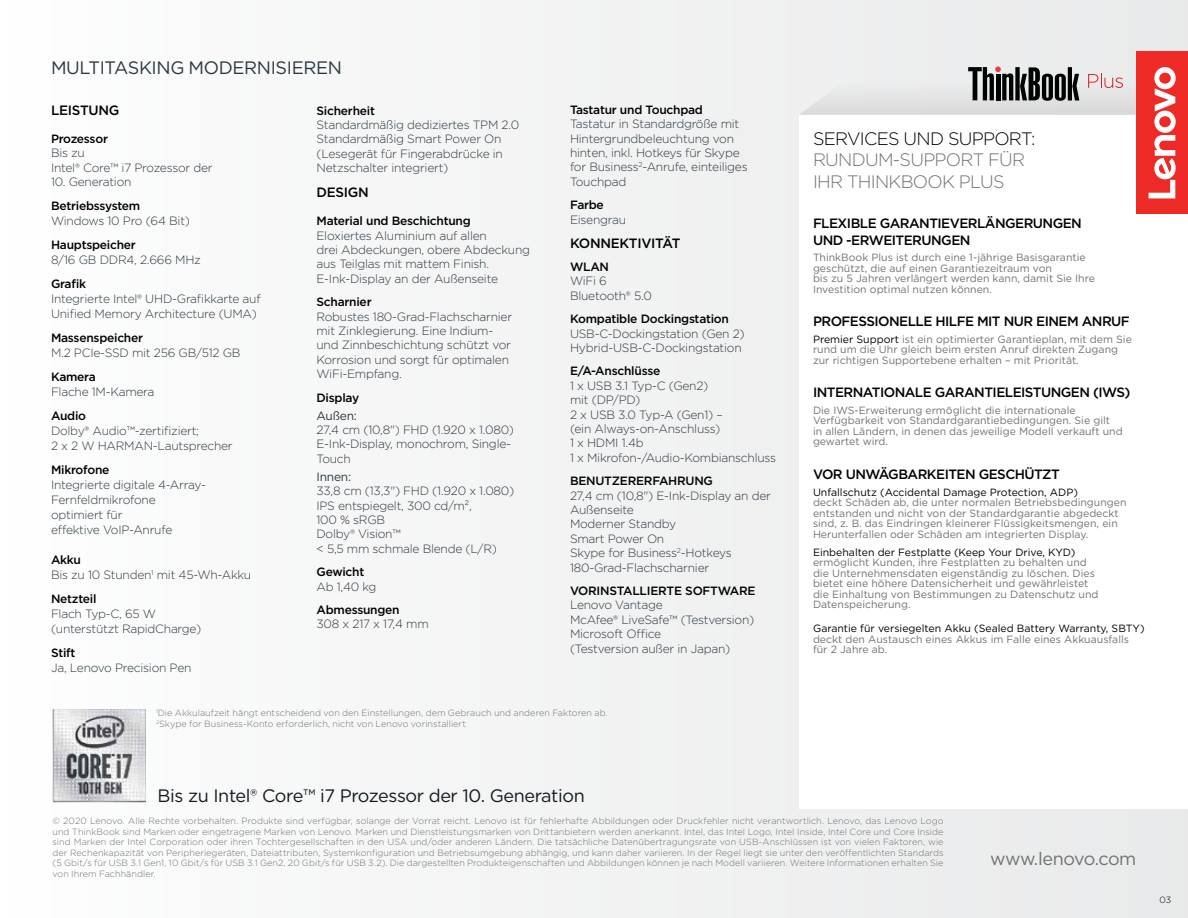
<style>
.page{position:relative;width:1188px;height:918px;background:#f5f5f6}
.page>*{position:absolute;margin:0;border:0;box-sizing:border-box;transform-origin:0 0}
.t1{font:18px "Gotham";letter-spacing:-.02em;color:#121b21}
.t2{font:300 18px/21.6px "Gotham";letter-spacing:-.04em;color:#707272}
.t3{font:18px "Gotham";letter-spacing:-.02em;color:#2b3840}
.t4{font:300 18px "Gotham";letter-spacing:-.04em;color:#000}
.t5{font:18px "Gotham";letter-spacing:-.03em;color:#707372}
.t6{font:500 13.5px/16.2px "Gotham";letter-spacing:-.04em;color:#000}
.t7{font:500 13.5px "Gotham";letter-spacing:-.02em;color:#000}
.t8{font:300 12px/14.4px "Gotham";letter-spacing:-.02em;color:#2b3840}
.t9{font:500 12px "Gotham";letter-spacing:-.02em;color:#000}
.t10{font:12px "Gotham";letter-spacing:-.02em;color:#2b3840}
.t11{font:10.5px/10.5px "Gotham";color:#707372}
.t12{font:10.5px/10.5px "Gotham";color:#707272}
.t13{font:10.5px "Gotham";color:#000}
.t14{font:300 9px/10.5px "Gotham";letter-spacing:.005em;color:#707372}
.t15{font:300 9px "Gotham";color:#000}
.s1{font-weight:500;color:#000}
.s2{color:#000}
</style>
<div class="page">
<div style="left:799px;top:115px;width:389px;height:693px;background:#fff"></div>
<img style="left:53px;top:709px;width:93px;height:93px">
<div style="left:1136px;top:52px;width:52px;height:162px;background:#ee2a26"></div>
<svg style="left:799px;top:38px;width:389px;height:160px"></svg>
<h1 class="t3" style="left:51px;top:57px;width:292px">MULTITASKING MODERNISIEREN</h1>
<p class="t7" style="left:51px;top:101px;width:70px">LEISTUNG</p>
<p class="t9" style="left:51px;top:131px;width:58px">Prozessor</p>
<p class="t8" style="left:51px;top:145px;width:163px">Bis zu<br>Intel® Core™ i7 Prozessor der</p>
<p class="t8" style="left:51px;top:174px;width:82px">10. Generation</p>
<p class="t9" style="left:51px;top:198px;width:91px">Betriebssystem</p>
<p class="t8" style="left:51px;top:213px;width:141px">Windows 10 Pro (64 Bit)</p>
<p class="t9" style="left:51px;top:237px;width:86px">Hauptspeicher</p>
<p class="t8" style="left:51px;top:252px;width:151px">8/16 GB DDR4, 2.666 MHz</p>
<p class="t9" style="left:51px;top:276px;width:37px">Grafik</p>
<p class="t8" style="left:51px;top:291px;width:211px;line-height:15px">Integrierte Intel® UHD-Grafikkarte auf<br>Unified Memory Architecture (UMA)</p>
<p class="t9" style="left:51px;top:330px;width:94px">Massenspeicher</p>
<p class="t8" style="left:51px;top:345px;width:191px">M.2 PCIe-SSD mit 256 GB/512 GB</p>
<p class="t9" style="left:51px;top:369px;width:46px">Kamera</p>
<p class="t8" style="left:51px;top:384px;width:105px">Flache 1M-Kamera</p>
<p class="t9" style="left:51px;top:408px;width:37px">Audio</p>
<p class="t8" style="left:51px;top:423px;width:183px;line-height:15px">Dolby® Audio™-zertifiziert;<br>2 x 2 W HARMAN-Lautsprecher</p>
<p class="t9" style="left:51px;top:462px;width:60px">Mikrofone</p>
<p class="t8" style="left:51px;top:477px;width:156px;line-height:15px">Integrierte digitale 4-Array-<br>Fernfeldmikrofone optimiert für<br>effektive VoIP-Anrufe</p>
<p class="t8" style="left:51px;top:552px;width:202px;line-height:15px"><span class="s1">Akku<br></span>Bis zu 10 Stunden<sup>1</sup> mit 45-Wh-Akku</p>
<p class="t9" style="left:51px;top:591px;width:47px">Netzteil</p>
<p class="t8" style="left:51px;top:606px;width:152px;line-height:15px">Flach Typ-C, 65 W (unterstützt RapidCharge)</p>
<p class="t9" style="left:51px;top:645px;width:26px">Stift</p>
<p class="t8" style="left:51px;top:660px;width:142px">Ja, Lenovo Precision Pen</p>
<p class="t9" style="left:317px;top:103px;width:60px">Sicherheit</p>
<p class="t8" style="left:317px;top:117px;width:204px">Standardmäßig dediziertes TPM 2.0<br>Standardmäßig Smart Power On (Lesegerät für Fingerabdrücke in<br>Netzschalter integriert)</p>
<p class="t6" style="left:316px;top:184px;width:54px">DESIGN</p>
<p class="t9" style="left:316px;top:213px;width:156px">Material und Beschichtung</p>
<p class="t8" style="left:316px;top:228px;width:215px">Eloxiertes Aluminium auf allen<br>drei Abdeckungen, obere Abdeckung aus Teilglas mit mattem Finish.<br>E-Ink-Display an der Außenseite</p>
<p class="t9" style="left:316px;top:294px;width:57px">Scharnier</p>
<p class="t8" style="left:316px;top:309px;width:197px">Robustes 180-Grad-Flachscharnier mit Zinklegierung. Eine Indium&shy;und Zinnbeschichtung schützt vor<br>Korrosion und sorgt für optimalen<br>WiFi-Empfang.</p>
<p class="t9" style="left:316px;top:390px;width:44px">Display</p>
<p class="t10" style="left:316px;top:408px;width:42px">Außen:</p>
<p class="t8" style="left:316px;top:422px;width:199px">27,4 cm (10,8") FHD (1.920 x 1.080)<br>E-Ink-Display, monochrom, Single-<br>Touch</p>
<p class="t10" style="left:316px;top:469px;width:36px">Innen:</p>
<p class="t8" style="left:316px;top:484px;width:199px">33,8 cm (13,3") FHD (1.920 x 1.080)<br>IPS entspiegelt, 300 cd/m²,<br>100 % sRGB<br>Dolby® Vision™<br>&lt; 5,5 mm schmale Blende (L/R)</p>
<p class="t9" style="left:316px;top:564px;width:49px">Gewicht</p>
<p class="t8" style="left:316px;top:579px;width:62px">Ab 1,40 kg</p>
<p class="t9" style="left:316px;top:602px;width:85px">Abmessungen</p>
<p class="t8" style="left:316px;top:617px;width:114px">308 x 217 x 17,4 mm</p>
<p class="t9" style="left:570px;top:102px;width:135px">Tastatur und Touchpad</p>
<p class="t8" style="left:570px;top:116px;width:179px">Tastatur in Standardgröße mit<br>Hintergrundbeleuchtung von hinten, inkl. Hotkeys für Skype for Business<sup>2</sup>-Anrufe, einteiliges<br>Touchpad</p>
<p class="t9" style="left:570px;top:197px;width:35px">Farbe</p>
<p class="t8" style="left:570px;top:212px;width:58px">Eisengrau</p>
<p class="t7" style="left:570px;top:234px;width:112px">KONNEKTIVITÄT</p>
<p class="t9" style="left:570px;top:259px;width:41px">WLAN</p>
<p class="t8" style="left:570px;top:274px;width:83px">WiFi 6<br>Bluetooth® 5.0</p>
<p class="t9" style="left:570px;top:311px;width:161px">Kompatible Dockingstation</p>
<p class="t8" style="left:570px;top:326px;width:176px">USB-C-Dockingstation (Gen 2)<br>Hybrid-USB-C-Dockingstation</p>
<p class="t9" style="left:570px;top:363px;width:92px">E/A-Anschlüsse</p>
<p class="t8" style="left:570px;top:378px;width:208px">1 x USB 3.1 Typ-C (Gen2)<br>mit (DP/PD)<br>2 x USB 3.0 Typ-A (Gen1) –<br>(ein Always-on-Anschluss)<br>1 x HDMI 1.4b<br>1 x Mikrofon-/Audio-Kombianschluss</p>
<p class="t9" style="left:570px;top:473px;width:145px">BENUTZERERFAHRUNG</p>
<p class="t8" style="left:570px;top:488px;width:203px">27,4 cm (10,8") E-Ink-Display an der<br>Außenseite<br>Moderner Standby<br>Smart Power On<br>Skype for Business<sup>2</sup>-Hotkeys<br>180-Grad-Flachscharnier</p>
<p class="t9" style="left:570px;top:583px;width:187px">VORINSTALLIERTE SOFTWARE</p>
<p class="t8" style="left:570px;top:598px;width:186px">Lenovo Vantage<br>McAfee® LiveSafe™ (Testversion)<br>Microsoft Office<br>(Testversion außer in Japan)</p>
<p class="t14" style="left:156px;top:707px;width:453px"><sup>1</sup>Die Akkulaufzeit hängt entscheidend von den Einstellungen, dem Gebrauch und anderen Faktoren ab.<br><sup>2</sup>Skype for Business-Konto erforderlich, nicht von Lenovo vorinstalliert</p>
<h1 class="t4" style="left:813px;top:127px;width:224px">SERVICES UND SUPPORT:</h1>
<h1 class="t2" style="left:813px;top:149px;width:214px">RUNDUM-SUPPORT FÜR<br>IHR THINKBOOK PLUS</h1>
<p class="t6" style="left:813px;top:215px;width:270px">FLEXIBLE GARANTIEVERLÄNGERUNGEN<br>UND -ERWEITERUNGEN</p>
<p class="t11" style="left:813px;top:252px;width:284px">ThinkBook Plus ist durch eine 1-jährige Basisgarantie geschützt, die auf einen Garantiezeitraum von<br>bis zu 5 Jahren verlängert werden kann, damit Sie Ihre Investition optimal nutzen können.</p>
<p class="t6" style="left:813px;top:313px;width:318px">PROFESSIONELLE HILFE MIT NUR EINEM ANRUF</p>
<p class="t11" style="left:813px;top:333px;width:320px"><span class="s2">Premier Support</span> ist ein optimierter Garantieplan, mit dem Sie rund um die Uhr gleich beim ersten Anruf direkten Zugang zur richtigen Supportebene erhalten – mit Priorität.</p>
<p class="t6" style="left:813px;top:384px;width:319px">INTERNATIONALE GARANTIELEISTUNGEN (IWS)</p>
<p class="t11" style="left:813px;top:405px;width:311px">Die IWS-Erweiterung ermöglicht die internationale Verfügbarkeit von Standardgarantiebedingungen. Sie gilt<br>in allen Ländern, in denen das jeweilige Modell verkauft und gewartet wird.</p>
<p class="t6" style="left:813px;top:466px;width:248px">VOR UNWÄGBARKEITEN GESCHÜTZT</p>
<p class="t13" style="left:813px;top:485px;width:267px">Unfallschutz (Accidental Damage Protection, ADP)</p>
<p class="t11" style="left:813px;top:497px;width:315px">deckt Schäden ab, die unter normalen Betriebsbedingungen entstanden und nicht von der Standardgarantie abgedeckt sind, z. B. das Eindringen kleinerer Flüssigkeitsmengen, ein Herunterfallen oder Schäden am integrierten Display.</p>
<p class="t13" style="left:813px;top:545px;width:264px">Einbehalten der Festplatte (Keep Your Drive, KYD)</p>
<p class="t12" style="left:813px;top:557px;width:287px">ermöglicht Kunden, ihre Festplatten zu behalten und die Unternehmensdaten eigenständig zu löschen. Dies bietet eine höhere Datensicherheit und gewährleistet die Einhaltung von Bestimmungen zu Datenschutz und Datenspeicherung.</p>
<p class="t13" style="left:813px;top:622px;width:333px">Garantie für versiegelten Akku (Sealed Battery Warranty, SBTY)</p>
<p class="t11" style="left:813px;top:634px;width:318px">deckt den Austausch eines Akkus im Falle eines Akkuausfalls für 2 Jahre ab.</p>
<h1 class="t1" style="left:158px;top:785px;width:429px">Bis zu Intel® Core™ i7 Prozessor der 10. Generation</h1>
<p class="t14" style="left:52px;top:815px;width:893px;text-align:justify">© 2020 Lenovo. Alle Rechte vorbehalten. Produkte sind verfügbar, solange der Vorrat reicht. Lenovo ist für fehlerhafte Abbildungen oder Druckfehler nicht verantwortlich. Lenovo, das Lenovo Logo und ThinkBook sind Marken oder eingetragene Marken von Lenovo. Marken und Dienstleistungsmarken von Drittanbietern werden anerkannt. Intel, das Intel Logo, Intel Inside, Intel Core und Core Inside sind Marken der Intel Corporation oder ihren Tochtergesellschaften in den USA und/oder anderen Ländern. Die tatsächliche Datenübertragungsrate von USB-Anschlüssen ist von vielen Faktoren, wie der Rechenkapazität von Peripheriegeräten, Dateiattributen, Systemkonfiguration und Betriebsumgebung abhängig, und kann daher variieren. In der Regel liegt sie unter den veröffentlichten Standards (5 Gbit/s für USB 3.1 Gen1, 10 Gbit/s für USB 3.1 Gen2, 20 Gbit/s für USB 3.2). Die dargestellten Produkteigenschaften und Abbildungen können je nach Modell variieren. Weitere Informationen erhalten Sie von Ihrem Fachhändler.</p>
<h1 class="t5" style="left:990px;top:848px;width:148px">www.lenovo.com</h1>
<p class="t15" style="left:1160px;top:894px;width:13px">03</p>
</div>
